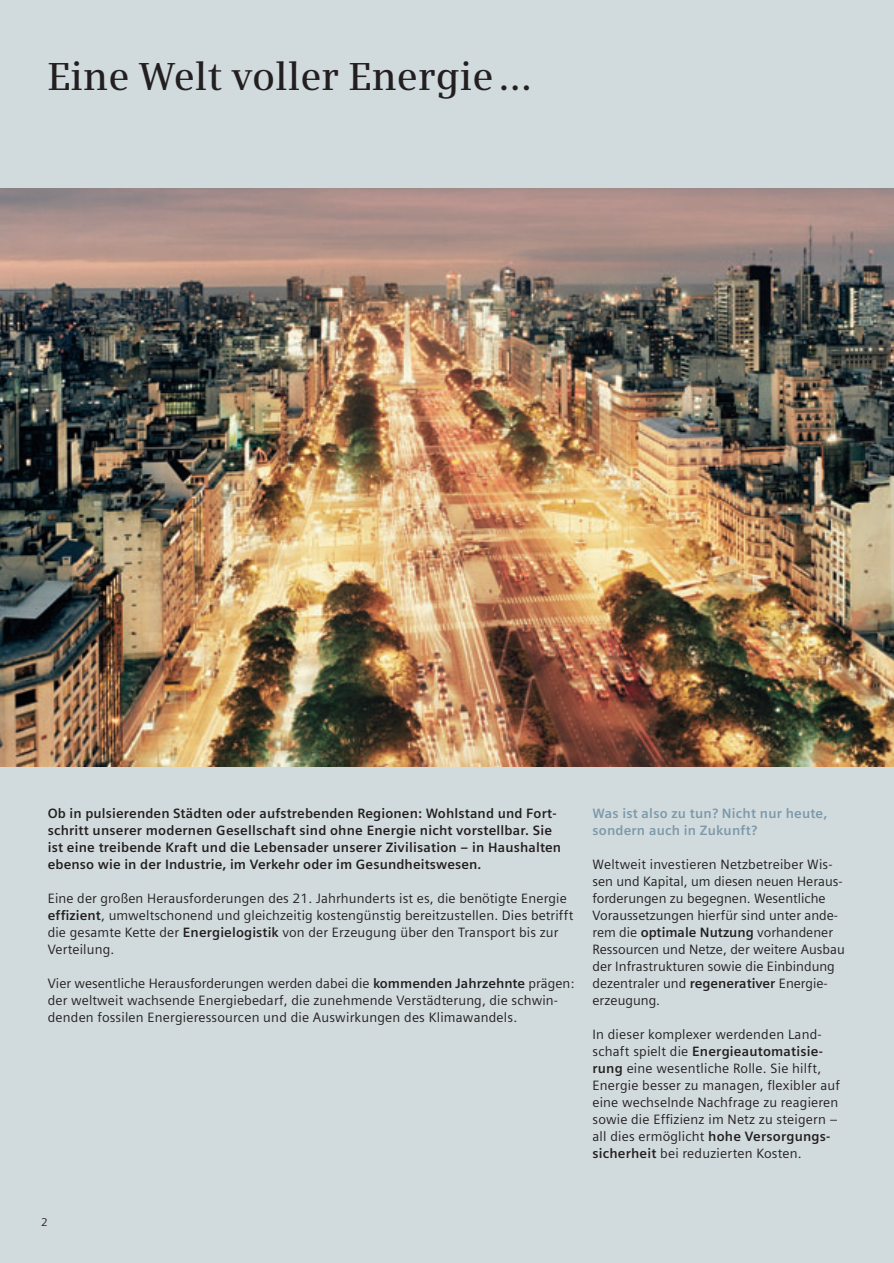
<style>
.page{position:relative;width:894px;height:1263px;background:#fff}
.page>*{position:absolute;margin:0;border:0;box-sizing:border-box;transform-origin:0 0}
.t1{font:600 39px "Siemens Serif";color:#231f20}
.t2{font:13.5px/17px "Siemens Sans";letter-spacing:.01em;color:#231f20}
.t3{font:700 13.5px/17px "Siemens Sans";letter-spacing:.01em;color:#231f20}
.t4{font:700 13.5px/17px "Siemens Sans";letter-spacing:.015em;color:#7b99a9}
.t5{font:11.25px "Siemens Sans";color:#231f20}
.s1{font-weight:700}
</style>
<div class="page">
<div style="left:0;top:0;width:893px;height:1263px;background:#d1dadd"></div>
<img style="left:0;top:188px;width:893px;height:578px">
<h1 class="t1" style="left:48px;top:61px;width:485px">Eine Welt voller Energie …</h1>
<p class="t3" style="left:48px;top:805px;width:514px">Ob in pulsierenden Städten oder aufstrebenden Regionen: Wohlstand und Fort&shy;schritt unserer modernen Gesellschaft sind ohne Energie nicht vorstellbar. Sie ist eine treibende Kraft und die Lebensader unserer Zivilisation – in Haushalten ebenso wie in der Industrie, im Verkehr oder im Gesundheitswesen.</p>
<p class="t2" style="left:48px;top:890px;width:527px">Eine der großen Herausforderungen des 21. Jahrhunderts ist es, die benötigte Energie <span class="s1">effizient</span>, umweltschonend und gleichzeitig kostengünstig bereitzustellen. Dies betrifft die gesamte Kette der <span class="s1">Energielogistik</span> von der Erzeugung über den Transport bis zur Verteilung.</p>
<p class="t2" style="left:48px;top:975px;width:528px">Vier wesentliche Herausforderungen werden dabei die <span class="s1">kommenden Jahrzehnte</span> prägen: der weltweit wachsende Energiebedarf, die zunehmende Verstädterung, die schwin&shy;denden fossilen Energieressourcen und die Auswirkungen des Klimawandels.</p>
<p class="t4" style="left:592px;top:805px;width:236px">Was ist also zu tun? Nicht nur heute, sondern auch in Zukunft?</p>
<p class="t2" style="left:592px;top:856px;width:254px">Weltweit investieren Netzbetreiber Wis&shy;sen und Kapital, um diesen neuen Heraus&shy;forderungen zu begegnen. Wesentliche Voraussetzungen hierfür sind unter ande&shy;rem die <span class="s1">optimale Nutzung</span> vorhandener Ressourcen und Netze, der weitere Ausbau der Infrastrukturen sowie die Einbindung dezentraler und <span class="s1">regenerativer</span> Energie&shy;erzeugung.</p>
<p class="t2" style="left:592px;top:1026px;width:249px">In dieser komplexer werdenden Land&shy;schaft spielt die <span class="s1">Energieautomatisie&shy;rung</span> eine wesentliche Rolle. Sie hilft, Energie besser zu managen, flexibler auf eine wechselnde Nachfrage zu reagieren sowie die Effizienz im Netz zu steigern – all dies ermöglicht <span class="s1">hohe Versorgungs&shy;sicherheit</span> bei reduzierten Kosten.</p>
<p class="t5" style="left:41px;top:1217px;width:8px">2</p>
</div>
